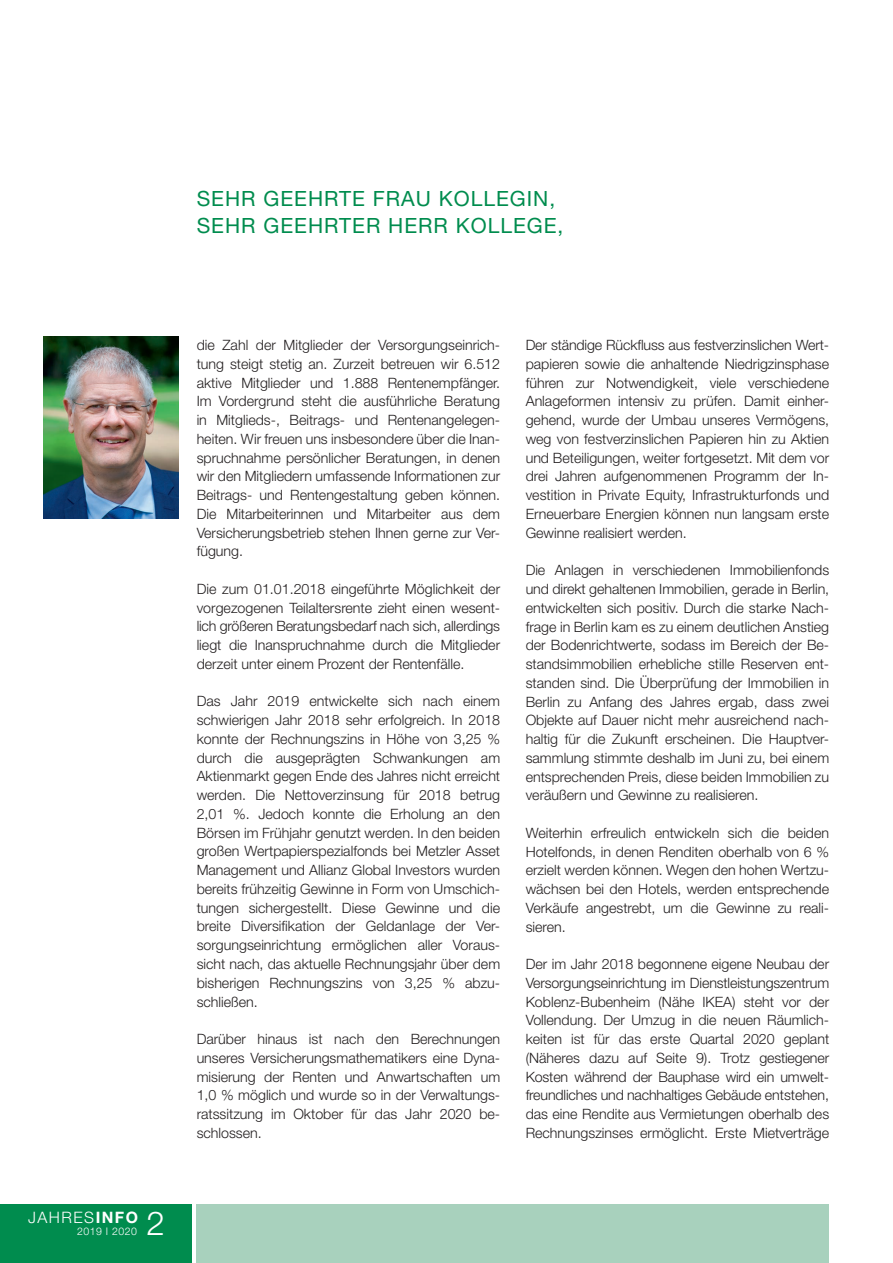
<style>
.page{position:relative;width:893px;height:1263px;background:#fff}
.page>*{position:absolute;margin:0;border:0;box-sizing:border-box;transform-origin:0 0}
.t1{font:300 33px "Helvetica Neue LT Std";color:#fff}
.t2{font:21px/27px "Helvetica Neue LT Std";letter-spacing:.045em;color:#008c4e}
.t3{font:300 15.75px "Helvetica Neue LT Std";letter-spacing:.095em;color:#fff}
.t4{font:300 14.25px/18.8px "Helvetica Neue LT Std";color:#231f20}
.t5{font:300 10.5px "Helvetica Neue LT Std";letter-spacing:.05em;color:#fff}
.s1{font-weight:700}
</style>
<div class="page">
<div style="left:0;top:1204px;width:191px;height:59px;background:#008c4e"></div>
<div style="left:197px;top:1204px;width:632px;height:59px;background:#a8d1bd"></div>
<img style="left:44px;top:337px;width:135px;height:182px">
<h2 class="t2" style="left:197px;top:185px;width:368px">SEHR GEEHRTE FRAU KOLLEGIN,<br>SEHR GEEHRTER HERR KOLLEGE,</h2>
<p class="t3" style="left:28px;top:1208px;width:112px">JAHRES<span class="s1">INFO</span></p>
<p class="t5" style="left:77px;top:1225px;width:62px">2019 I 2020</p>
<h1 class="t1" style="left:146px;top:1203px;width:20px">2</h1>
<p class="t4" style="left:197px;top:335px;width:305px">die Zahl der Mitglieder der Versorgungseinrich&shy;tung steigt stetig an. Zurzeit betreuen wir 6.512 aktive Mitglieder und 1.888 Rentenempfänger.<br>Im Vordergrund steht die ausführliche Beratung in Mitglieds-, Beitrags- und Rentenangelegen&shy;heiten. Wir freuen uns insbesondere über die Inan&shy;spruchnahme persönlicher Beratungen, in denen wir den Mitgliedern umfassende Informationen zur Beitrags- und Rentengestaltung geben können.<br>Die Mitarbeiterinnen und Mitarbeiter aus dem Versicherungsbetrieb stehen Ihnen gerne zur Ver&shy;fügung.</p>
<p class="t4" style="left:197px;top:579px;width:305px;text-align:justify">Die zum 01.01.2018 eingeführte Möglichkeit der vorgezogenen Teilaltersrente zieht einen wesent&shy;lich größeren Beratungsbedarf nach sich, allerdings liegt die Inanspruchnahme durch die Mitglieder derzeit unter einem Prozent der Rentenfälle.</p>
<p class="t4" style="left:197px;top:692px;width:305px">Das Jahr 2019 entwickelte sich nach einem schwierigen Jahr 2018 sehr erfolgreich. In 2018 konnte der Rechnungszins in Höhe von 3,25 % durch die ausgeprägten Schwankungen am Aktienmarkt gegen Ende des Jahres nicht erreicht werden. Die Nettoverzinsung für 2018 betrug 2,01 %. Jedoch konnte die Erholung an den Börsen im Frühjahr genutzt werden. In den beiden großen Wertpapierspezialfonds bei Metzler Asset Management und Allianz Global Investors wurden bereits frühzeitig Gewinne in Form von Umschich&shy;tungen sichergestellt. Diese Gewinne und die breite Diversifikation der Geldanlage der Ver&shy;sorgungseinrichtung ermöglichen aller Voraus&shy;sicht nach, das aktuelle Rechnungsjahr über dem bisherigen Rechnungszins von 3,25 % abzu&shy;schließen.</p>
<p class="t4" style="left:197px;top:1029px;width:305px;text-align:justify">Darüber hinaus ist nach den Berechnungen unseres Versicherungsmathematikers eine Dyna&shy;misierung der Renten und Anwartschaften um 1,0 % möglich und wurde so in der Verwaltungs&shy;ratssitzung im Oktober für das Jahr 2020 be&shy;schlossen.</p>
<p class="t4" style="left:526px;top:335px;width:305px">Der ständige Rückfluss aus festverzinslichen Wert&shy;papieren sowie die anhaltende Niedrigzinsphase führen zur Notwendigkeit, viele verschiedene Anlageformen intensiv zu prüfen. Damit einher&shy;gehend, wurde der Umbau unseres Vermögens, weg von festverzinslichen Papieren hin zu Aktien und Beteiligungen, weiter fortgesetzt. Mit dem vor drei Jahren aufgenommenen Programm der In&shy;vestition in Private Equity, Infrastrukturfonds und Erneuerbare Energien können nun langsam erste Gewinne realisiert werden.</p>
<p class="t4" style="left:526px;top:560px;width:305px;text-align:justify">Die Anlagen in verschiedenen Immobilienfonds und direkt gehaltenen Immobilien, gerade in Berlin, entwickelten sich positiv. Durch die starke Nach&shy;frage in Berlin kam es zu einem deutlichen Anstieg der Bodenrichtwerte, sodass im Bereich der Be&shy;standsimmobilien erhebliche stille Reserven ent&shy;standen sind. Die Überprüfung der Immobilien in Berlin zu Anfang des Jahres ergab, dass zwei Objekte auf Dauer nicht mehr ausreichend nach&shy;haltig für die Zukunft erscheinen. Die Hauptver&shy;sammlung stimmte deshalb im Juni zu, bei einem entsprechenden Preis, diese beiden Immobilien zu veräußern und Gewinne zu realisieren.</p>
<p class="t4" style="left:526px;top:823px;width:305px">Weiterhin erfreulich entwickeln sich die beiden Hotelfonds, in denen Renditen oberhalb von 6 % erzielt werden können. Wegen den hohen Wertzu&shy;wächsen bei den Hotels, werden entsprechende Verkäufe angestrebt, um die Gewinne zu reali&shy;sieren.</p>
<p class="t4" style="left:526px;top:954px;width:305px">Der im Jahr 2018 begonnene eigene Neubau der Versorgungseinrichtung im Dienstleistungszentrum Koblenz-Bubenheim (Nähe IKEA) steht vor der Vollendung. Der Umzug in die neuen Räumlich&shy;keiten ist für das erste Quartal 2020 geplant (Näheres dazu auf Seite 9). Trotz gestiegener Kosten während der Bauphase wird ein umwelt&shy;freundliches und nachhaltiges Gebäude entstehen, das eine Rendite aus Vermietungen oberhalb des Rechnungszinses ermöglicht. Erste Mietverträge</p>
</div>
